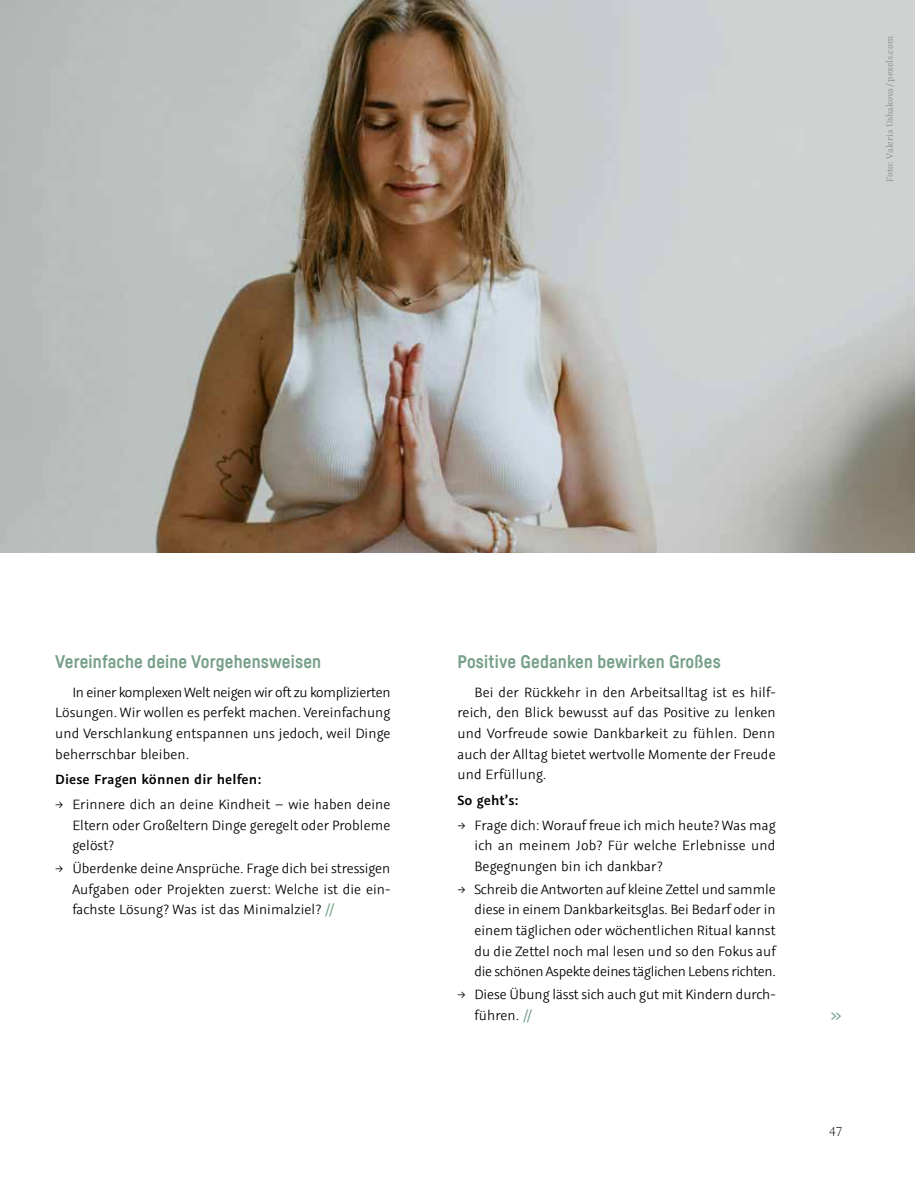
<style>
.page{position:relative;width:915px;height:1191px;background:#fff}
.page>*{position:absolute;margin:0;border:0;box-sizing:border-box;transform-origin:0 0}
.t1{font:700 18px "Fabrikat";letter-spacing:.01em;color:#769f89}
.t2{font:15.75px "Graublau Sans";color:#769f89}
.t3{font:300 15px/20.7px "Graublau Sans";letter-spacing:.01em;color:#000;text-align:justify}
.t4{font:600 15px "Graublau Sans";letter-spacing:.01em;color:#000}
.t5{font:300 13.5px "Source Serif Pro";color:#000}
.t6{font:10.5px "Yrsa";color:#959593}
.s1{font-family:"Yrsa"}
.s2{font-family:"Source Serif Pro";font-weight:600;color:#769f89}
</style>
<div class="page">
<img style="left:0;top:0;width:914px;height:553px">
<p class="t6" style="left:883px;top:182px;width:147px;rotate:-90deg">Foto: Valeria Ushakova / pexels.com</p>
<p class="t1" style="left:55px;top:650px;width:267px">Vereinfache deine Vorgehensweisen</p>
<p class="t3" style="left:55px;top:682px;width:336px;text-indent:17px">In einer komplexen Welt neigen wir oft zu komplizierten Lösungen. Wir wollen es perfekt machen. Vereinfachung und Verschlankung entspannen uns jedoch, weil Dinge beherrschbar bleiben.</p>
<p class="t4" style="left:55px;top:770px;width:207px">Diese Fragen können dir helfen:</p>
<p class="t3" style="left:72px;top:794px;width:319px;text-indent:-17px"><span class="s1">→</span> Erinnere dich an deine Kindheit – wie haben deine Eltern oder Großeltern Dinge geregelt oder Probleme gelöst?</p>
<p class="t3" style="left:72px;top:858px;width:319px;text-indent:-17px"><span class="s1">→</span> Überdenke deine Ansprüche. Frage dich bei stressigen Aufgaben oder Projekten zuerst: Welche ist die ein&shy;fachste Lösung? Was ist das Minimalziel? <span class="s2">//</span></p>
<p class="t1" style="left:457px;top:650px;width:265px">Positive Gedanken bewirken Großes</p>
<p class="t3" style="left:457px;top:682px;width:320px;text-indent:17px">Bei der Rückkehr in den Arbeitsalltag ist es hilf&shy;reich, den Blick bewusst auf das Positive zu lenken und Vorfreude sowie Dankbarkeit zu fühlen. Denn auch der Alltag bietet wertvolle Momente der Freude und Erfüllung.</p>
<p class="t4" style="left:457px;top:790px;width:63px">So geht’s:</p>
<p class="t3" style="left:474px;top:814px;width:302px;text-indent:-17px"><span class="s1">→</span> Frage dich: Worauf freue ich mich heute? Was mag ich an meinem Job? Für welche Erlebnisse und Begegnungen bin ich dankbar?</p>
<p class="t3" style="left:474px;top:878px;width:302px;text-indent:-17px"><span class="s1">→</span> Schreib die Antworten auf kleine Zettel und sammle diese in einem Dankbarkeitsglas. Bei Bedarf oder in einem täglichen oder wöchentlichen Ritual kannst du die Zettel noch mal lesen und so den Fokus auf die schönen Aspekte deines täglichen Lebens richten.</p>
<p class="t3" style="left:474px;top:984px;width:302px;text-indent:-17px"><span class="s1">→</span> Diese Übung lässt sich auch gut mit Kindern durch&shy;führen. <span class="s2">//</span></p>
<p class="t2" style="left:829px;top:1005px;width:14px">&gt;&gt;</p>
<p class="t5" style="left:829px;top:1122px;width:15px">47</p>
</div>
